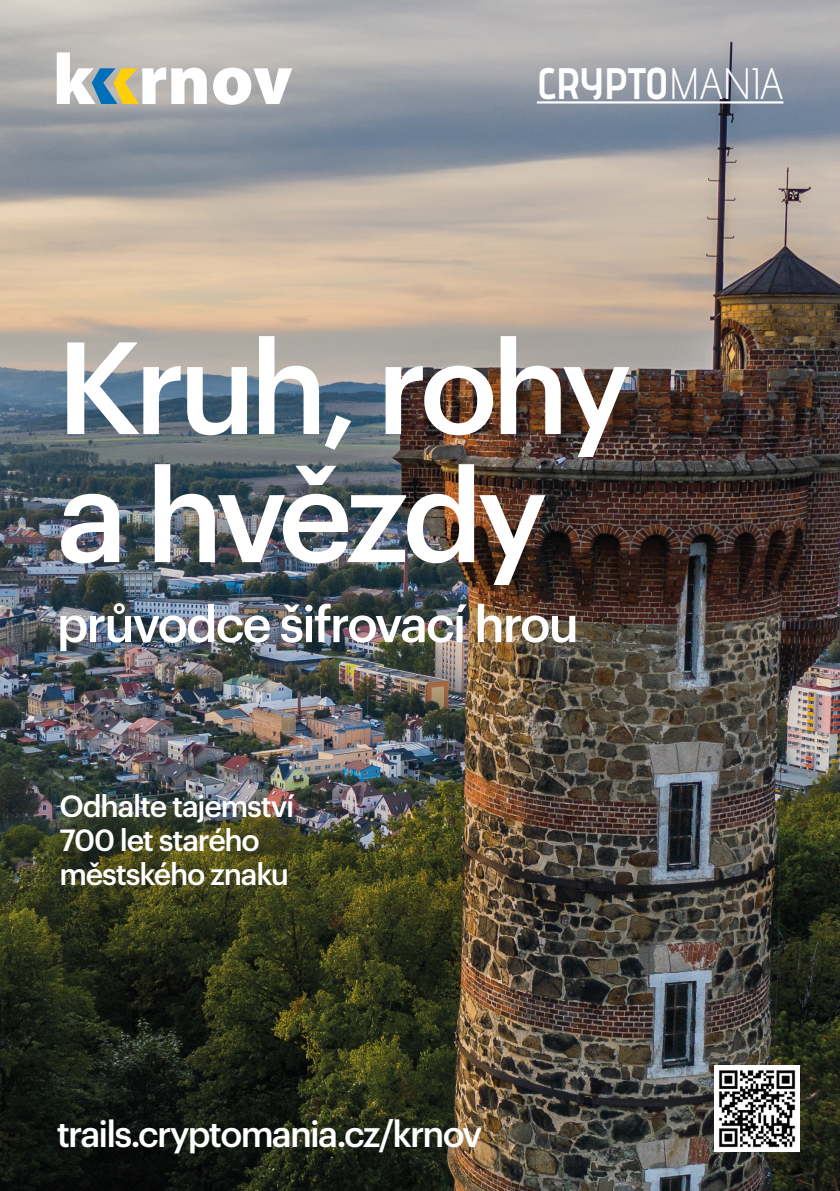
<style>
.page{position:relative;width:840px;height:1191px;background:#fff}
.page>*{position:absolute;margin:0;border:0;box-sizing:border-box;transform-origin:0 0}
._01_Titul{font:500 128px/128px "Graphik";letter-spacing:-.055em;color:#fff}
._02_Podtitul{font:500 50px "Graphik";letter-spacing:-.04em;color:#fff}
.t1{font:700 44px "Advent Pro";color:#fff}
._02_Podtitul-2{font:500 36px "Graphik";letter-spacing:-.05em;color:#fff}
._06_Text_vyrazny{font:500 30px/34px "Graphik";letter-spacing:-.04em;color:#fff}
.s1{font-weight:300}
</style>
<div class="page">
<img style="left:0;top:0;width:839px;height:1191px">
<img style="left:714px;top:1066px;width:85px;height:85px">
<hr style="left:536px;top:101px;width:247px;height:3px;background:#fff">
<svg style="left:213px;top:68px;width:79px;height:37px"></svg>
<svg style="left:57px;top:52px;width:150px;height:52px"></svg>
<p class="t1" style="left:536px;top:57px;width:248px">CRYPTO<span class="s1">MANIA</span></p>
<p class="_01_Titul" style="left:57px;top:312px;width:576px">Kruh, rohy a hvězdy</p>
<p class="_02_Podtitul" style="left:57px;top:586px;width:523px">průvodce šifrovací hrou</p>
<p class="_06_Text_vyrazny" style="left:60px;top:786px;width:236px">Odhalte tajemství<br>700 let starého městského znaku</p>
<p class="_02_Podtitul-2" style="left:57px;top:1106px;width:427px">trails.cryptomania.cz/krnov</p>
</div>
